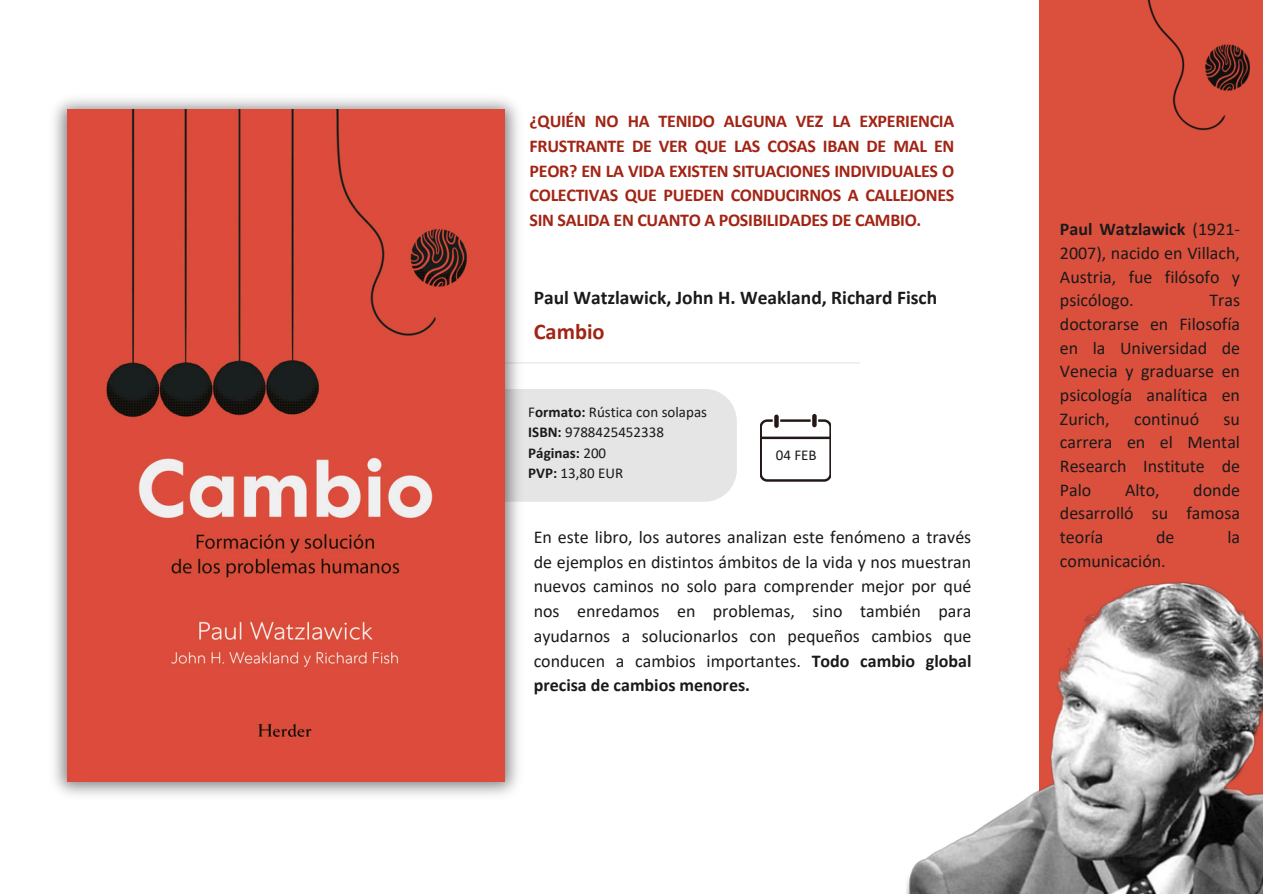
<style>
.page{position:relative;width:1263px;height:894px;background:#fff}
.page>*{position:absolute;margin:0;border:0;box-sizing:border-box;transform-origin:0 0}
.t1{font:700 22.5px "Calibri";color:#a22414}
.t2{font:700 19.5px "Calibri";color:#1a1a1a}
.t3{font:18px/23.7px "Calibri";color:#1a1a1a;text-align:justify}
.t4{font:700 18px/24.8px "Calibri";letter-spacing:-.015em;color:#a22414;text-align:justify}
.t5{font:15px "Calibri";color:#1a1a1a}
.t6{font:700 15px "Calibri";color:#1a1a1a}
.s1{font-weight:700}
.s2{font-weight:400}
</style>
<div class="page">
<div style="left:1039px;top:0;width:224px;height:893px;background:#db4f3d"></div>
<div style="left:451px;top:389px;width:286px;height:112px;background:#e5e5e5;border-radius:32px"></div>
<svg style="left:760px;top:419px;width:71px;height:62px"></svg>
<div style="left:774px;top:414px;width:5px;height:14px;background:#231815;border-radius:2px"></div>
<div style="left:812px;top:414px;width:5px;height:13px;background:#231815;border-radius:2px"></div>
<hr style="left:504px;top:362px;width:356px;height:1px;background:#e5e5e5">
<img style="left:54px;top:98px;width:475px;height:698px">
<img style="left:68px;top:110px;width:436px;height:671px">
<img style="left:906px;top:582px;width:357px;height:311px">
<img style="left:1147px;top:0;width:103px;height:131px">
<p class="t4" style="left:530px;top:110px;width:426px">¿QUIÉN NO HA TENIDO ALGUNA VEZ LA EXPERIENCIA FRUSTRANTE DE VER QUE LAS COSAS IBAN DE MAL EN PEOR? EN LA VIDA EXISTEN SITUACIONES INDIVIDUALES O COLECTIVAS QUE PUEDEN CONDUCIRNOS A CALLEJONES SIN SALIDA EN CUANTO A POSIBILIDADES DE CAMBIO.</p>
<h4 class="t2" style="left:534px;top:289px;width:405px">Paul Watzlawick, John H. Weakland, Richard Fisch</h4>
<p class="t1" style="left:534px;top:322px;width:72px">Cambio</p>
<h3 class="t5" style="left:528px;top:406px;width:180px">F<span class="s1">ormato:</span> Rústica con solapas</h3>
<h1 class="t5" style="left:528px;top:426px;width:137px"><span class="s1">ISBN:</span> 9788425452338</h1>
<p class="t6" style="left:528px;top:446px;width:79px">Páginas: <span class="s2">200</span></p>
<p class="t5" style="left:528px;top:466px;width:96px"><span class="s1">PVP:</span> 13,80 EUR</p>
<p class="t5" style="left:776px;top:449px;width:42px">04 FEB</p>
<p class="t3" style="left:534px;top:525px;width:439px;line-height:24.8px">En este libro, los autores analizan este fenómeno a través de ejemplos en distintos ámbitos de la vida y nos muestran nuevos caminos no solo para comprender mejor por qué nos enredamos en problemas, sino también para ayudarnos a solucionarlos con pequeños cambios que conducen a cambios importantes. <span class="s1">Todo cambio global precisa de cambios menores.</span></p>
<h2 class="t3" style="left:1060px;top:219px;width:182px"><span class="s1">Paul Watzlawick</span> (1921- 2007), nacido en Villach, Austria, fue filósofo y psicólogo.</h2>
<h2 class="t3" style="left:1060px;top:290px;width:182px;text-indent:149px">Tras doctorarse en Filosofía en la Universidad de Venecia y graduarse en psicología analítica en Zurich,</h2>
<h2 class="t3" style="left:1134px;top:408px;width:67px">continuó</h2>
<h2 class="t3" style="left:1060px;top:408px;width:182px;text-indent:164px">su carrera en el Mental Research Institute de Palo</h2>
<h2 class="t3" style="left:1125px;top:479px;width:36px">Alto,</h2>
<h2 class="t3" style="left:1060px;top:479px;width:182px;text-indent:133px">donde desarrolló su famosa teoría</h2>
<h2 class="t3" style="left:1156px;top:526px;width:20px">de</h2>
<h2 class="t3" style="left:1227px;top:526px;width:14px">la</h2>
<h2 class="t3" style="left:1060px;top:550px;width:107px">comunicación.</h2>
</div>
